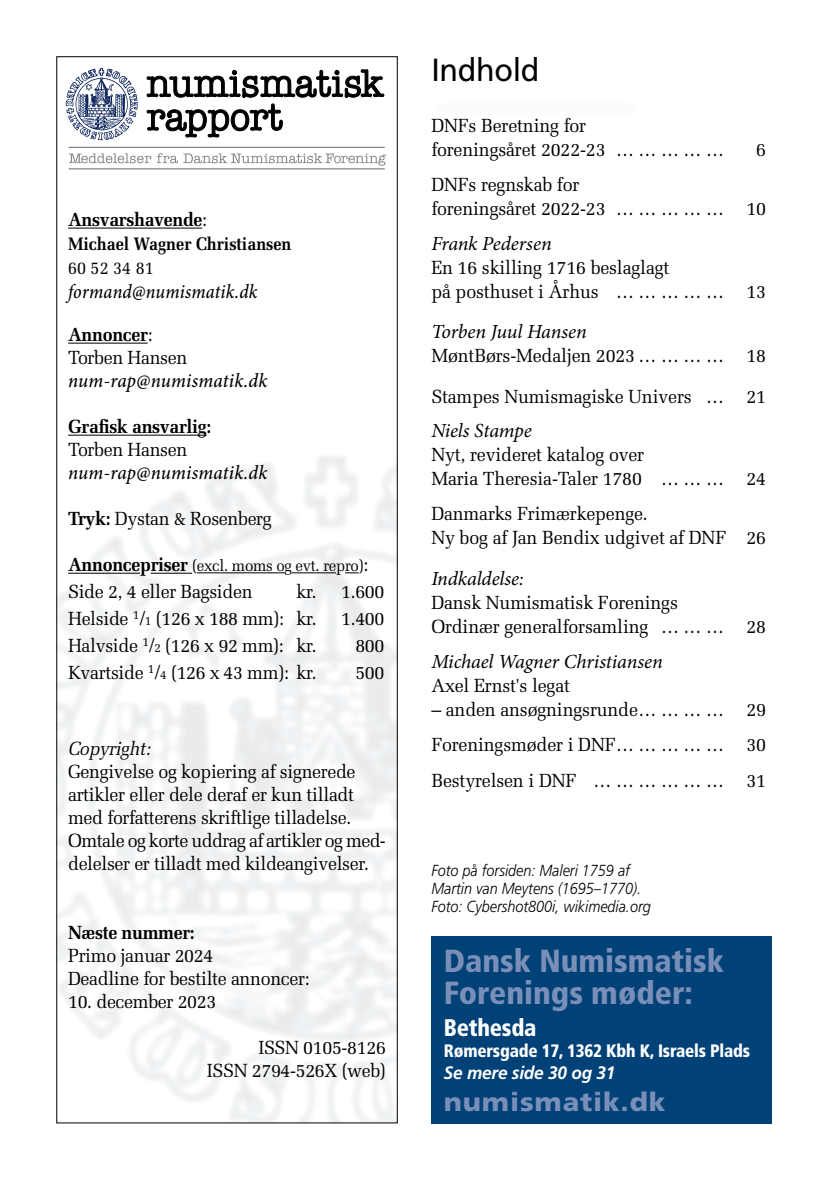
<style>
.page{position:relative;width:840px;height:1191px;background:#fff}
.page>*{position:absolute;margin:0;border:0;box-sizing:border-box;transform-origin:0 0}
.t1{font:900 condensed 32px/32px "Frutiger";color:#798fb7}
.t2{font:32px "Frutiger";letter-spacing:-.01em;color:#000;scale:.95 1}
.t3{font:900 26px "Frutiger";letter-spacing:.03em;color:#798fb7;scale:1.05 1}
.t4{font:900 condensed 24px "Frutiger";letter-spacing:-.01em;color:#fff;scale:.95 1}
.t5{font:italic 20px "Minion Pro";letter-spacing:-.005em;color:#000}
.t6{font:italic 500 20px "Minion Pro";letter-spacing:.01em;color:#000;scale:.94 1}
.t7{font:italic 500 20px "Minion Pro";letter-spacing:.01em;color:#000;scale:.9 1}
.t8{font:19px/23px "Melior";letter-spacing:-.01em;color:#000;scale:.94 1}
.t9{font:700 19px "Melior";letter-spacing:-.02em;color:#000;scale:.94 1}
.t10{font:italic 19px "Melior";letter-spacing:-.02em;color:#000;scale:.94 1}
.t11{font:900 condensed 18px "Frutiger";letter-spacing:-.01em;color:#fff;scale:.95 1}
.t12{font:700 18px "Melior";color:#000;scale:.9 1}
.t13{font:italic 700 18px "Frutiger";letter-spacing:-.01em;color:#fff;scale:.95 1}
.t14{font:18px "Melior";color:#000;scale:.9 1}
.t15{font:italic 300 16px/18px "Frutiger";color:#000;scale:.9 1}
.t16{font:16px "Melior";letter-spacing:-.02em;color:#000;scale:.94 1}
.s1{font-weight:400}
.s2{font-weight:700}
.s3{font-weight:700;font-size:19px}
.s4{font-size:19px}
.s5{font-size:12.6px}
</style>
<div class="page">
<hr style="left:68px;top:228px;width:134px;height:1px;background:#000">
<hr style="left:68px;top:343px;width:80px;height:1px;background:#000">
<hr style="left:68px;top:435px;width:138px;height:1px;background:#000">
<hr style="left:68px;top:573px;width:72px;height:1px;background:#000">
<hr style="left:151px;top:573px;width:41px;height:1px;background:#000">
<hr style="left:197px;top:572px;width:87px;height:1px;background:#000">
<hr style="left:291px;top:572px;width:45px;height:1px;background:#000">
<svg style="left:345px;top:572px;width:13px;height:1px"></svg>
<div style="left:431px;top:935px;width:340px;height:188px;background:#004177"></div>
<svg style="left:146px;top:69px;width:238px;height:68px"></svg>
<hr style="left:69px;top:168px;width:315px;height:1px;background:#646363">
<hr style="left:69px;top:147px;width:315px;height:1px;background:#646363">
<svg style="left:69px;top:153px;width:82px;height:10px"></svg>
<svg style="left:157px;top:153px;width:229px;height:13px"></svg>
<svg style="left:66px;top:68px;width:72px;height:72px"></svg>
<div style="left:430px;top:95px;width:214px;height:23px;background:#fbfbfb"></div>
<div style="left:431px;top:57px;width:340px;height:46px;background:#fff"></div>
<p class="t9" style="left:68px;top:207px;width:149px">Ansvarshavende<span class="s1">:</span></p>
<p class="t12" style="left:68px;top:232px;width:249px">Michael Wagner Christiansen</p>
<p class="t14" style="left:68px;top:256px;width:97px">60 52 34 81</p>
<p class="t7" style="left:68px;top:277px;width:212px">formand@numismatik.dk</p>
<p class="t8" style="left:68px;top:322px;width:128px"><span class="s2">Annoncer</span>:<br>Torben Hansen</p>
<p class="t6" style="left:68px;top:366px;width:213px">num-rap@numismatik.dk</p>
<p class="t9" style="left:68px;top:414px;width:154px">Grafisk ansvarlig:</p>
<p class="t8" style="left:68px;top:437px;width:128px">Torben Hansen</p>
<p class="t6" style="left:68px;top:458px;width:213px">num-rap@numismatik.dk</p>
<p class="t8" style="left:68px;top:506px;width:218px"><span class="s2">Tryk:</span> Dystan &amp; Rosenberg</p>
<p class="t16" style="left:68px;top:555px;width:321px"><span class="s3">Annoncepriser</span> (excl. moms og evt. repro)<span class="s4">:</span></p>
<p class="t8" style="left:68px;top:579px;width:198px">Side 2, 4 eller Bagsiden</p>
<p class="t8" style="left:68px;top:577px;width:338px;line-height:27px;text-indent:228px">kr. 1.600<br>Helside <sup>1</sup>/<span class="s5">1</span> (126 x 188 mm): kr.</p>
<p class="t8" style="left:341px;top:606px;width:48px">1.400</p>
<p class="t8" style="left:68px;top:633px;width:266px">Halvside <sup>1</sup>/<span class="s5">2</span> (126 x 92 mm): kr.</p>
<p class="t8" style="left:355px;top:633px;width:32px">800</p>
<p class="t8" style="left:68px;top:660px;width:266px">Kvartside <sup>1</sup>/<span class="s5">4</span> (126 x 43 mm): kr.</p>
<p class="t8" style="left:355px;top:660px;width:32px">500</p>
<p class="t10" style="left:68px;top:737px;width:89px">Copyright:</p>
<p class="t8" style="left:68px;top:759px;width:339px">Gengivelse og kopiering af signerede artikler eller dele deraf er kun tilladt med forfatterens skriftlige tilladelse.<br>Omtale og korte uddrag af artikler og med&shy;delelser er tilladt med kildeangivelser.</p>
<p class="t9" style="left:68px;top:920px;width:136px">Næste nummer:</p>
<p class="t8" style="left:68px;top:943px;width:258px">Primo januar 2024<br>Deadline for bestilte annoncer:</p>
<p class="t8" style="left:68px;top:990px;width:159px">10. december 2023</p>
<p class="t8" style="left:207px;top:1036px;width:192px;text-align:right">ISSN 0105-8126<br>ISSN 2794-526X (web)</p>
<h1 class="t2" style="left:431px;top:51px;width:115px">Indhold</h1>
<p class="t8" style="left:431px;top:113px;width:289px;line-height:24px">DNFs Beretning for<br>foreningsåret 2022-23 … … … …</p>
<p class="t8" style="left:431px;top:173px;width:289px;line-height:24px">DNFs regnskab for<br>foreningsåret 2022-23 … … … …</p>
<p class="t5" style="left:431px;top:229px;width:122px">Frank Pedersen</p>
<p class="t8" style="left:431px;top:255px;width:289px;line-height:24px">En 16 skilling 1716 beslaglagt<br>på posthuset i Århus … … … …</p>
<p class="t8" style="left:755px;top:138px;width:12px">6</p>
<p class="t8" style="left:746px;top:197px;width:22px">10</p>
<p class="t8" style="left:746px;top:279px;width:22px">13</p>
<p class="t5" style="left:431px;top:317px;width:157px">Torben Juul Hansen</p>
<p class="t8" style="left:431px;top:343px;width:289px">MøntBørs-Medaljen 2023 … … …</p>
<p class="t8" style="left:746px;top:343px;width:22px">18</p>
<p class="t8" style="left:431px;top:384px;width:289px">Stampes Numismagiske Univers …</p>
<p class="t8" style="left:746px;top:384px;width:22px">21</p>
<p class="t5" style="left:431px;top:417px;width:102px">Niels Stampe</p>
<p class="t8" style="left:431px;top:442px;width:289px;line-height:24px">Nyt, revideret katalog over<br>Maria Theresia-Taler 1780 … …</p>
<p class="t8" style="left:746px;top:467px;width:22px">24</p>
<p class="t8" style="left:431px;top:502px;width:357px;line-height:24px">Danmarks Frimærkepenge.<br>Ny bog af Jan Bendix udgivet af DNF 26</p>
<p class="t5" style="left:431px;top:565px;width:94px">Indkaldelse:</p>
<p class="t8" style="left:431px;top:591px;width:289px;line-height:24px">Dansk Numismatisk Forenings<br>Ordinær generalforsamling … …</p>
<p class="t8" style="left:746px;top:615px;width:22px">28</p>
<p class="t5" style="left:431px;top:647px;width:233px">Michael Wagner Christiansen</p>
<p class="t8" style="left:431px;top:673px;width:149px">Axel Ernst's legat</p>
<p class="t8" style="left:431px;top:697px;width:289px">– anden ansøgningsrunde … … …</p>
<p class="t8" style="left:746px;top:697px;width:22px">29</p>
<p class="t8" style="left:431px;top:733px;width:289px">Foreningsmøder i DNF … … … …</p>
<p class="t8" style="left:746px;top:733px;width:22px">30</p>
<p class="t8" style="left:431px;top:768px;width:289px">Bestyrelsen i DNF … … … … …</p>
<p class="t8" style="left:746px;top:768px;width:22px">31</p>
<p class="t15" style="left:431px;top:861px;width:245px">Foto på forsiden: Maleri 1759 af<br>Martin van Meytens (1695–1770).<br>Foto: Cybershot800i, wikimedia.org</p>
<h1 class="t1" style="left:443px;top:945px;width:281px">Dansk Numismatisk<br>Forenings møder:</h1>
<p class="t4" style="left:443px;top:1013px;width:99px">Bethesda</p>
<p class="t11" style="left:443px;top:1040px;width:324px">Rømersgade 17, 1362 Kbh K, Israels Plads</p>
<p class="t13" style="left:443px;top:1062px;width:182px">Se mere side 30 og 31</p>
<h2 class="t3" style="left:443px;top:1086px;width:212px">numismatik.dk</h2>
</div>
